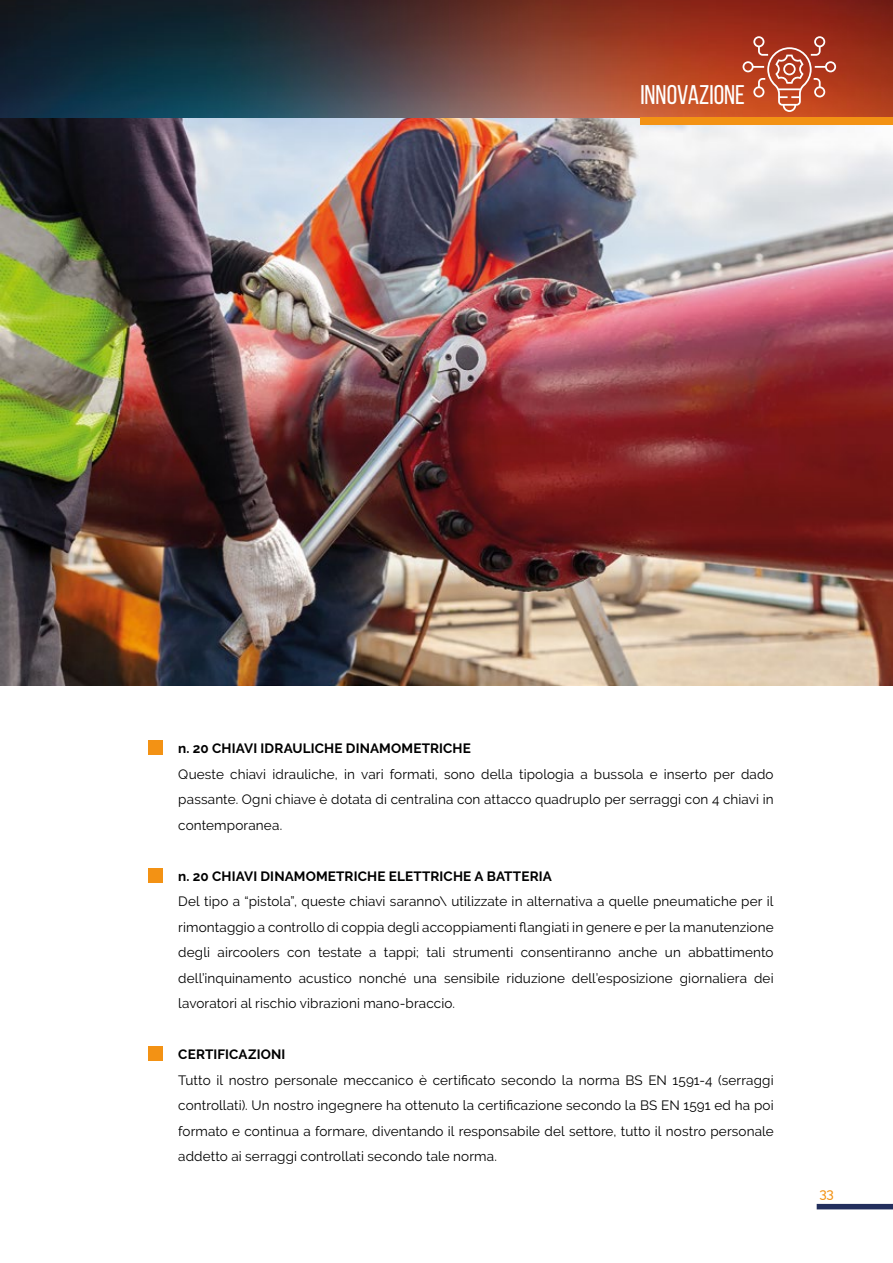
<style>
.page{position:relative;width:893px;height:1263px;background:#fff}
.page>*{position:absolute;margin:0;border:0;box-sizing:border-box;transform-origin:0 0}
.t1{font:27px "Bebas Neue";color:#fff}
.t2{font:13.5px/25.5px "Raleway";letter-spacing:.01em;color:#000101;text-align:justify}
.t3{font:700 13.5px "Raleway";letter-spacing:.015em;color:#000101}
.t4{font:500 13.5px "Raleway";color:#f39214}
</style>
<div class="page">
<img style="left:0;top:118px;width:893px;height:567px">
<img style="left:0;top:0;width:893px;height:118px">
<div style="left:640px;top:118px;width:253px;height:7px;background:#f39214"></div>
<svg style="left:742px;top:36px;width:94px;height:76px;background:#bf583d"></svg>
<div style="left:148px;top:740px;width:15px;height:15px;background:#f39214"></div>
<div style="left:148px;top:868px;width:15px;height:15px;background:#f39214"></div>
<div style="left:148px;top:1046px;width:15px;height:15px;background:#f39214"></div>
<div style="left:817px;top:1204px;width:76px;height:5px;background:#232f5d"></div>
<h1 class="t1" style="left:640px;top:80px;width:106px">INNOVAZIONE</h1>
<p class="t3" style="left:178px;top:740px;width:294px">n. 20 CHIAVI IDRAULICHE DINAMOMETRICHE</p>
<p class="t2" style="left:178px;top:761px;width:597px">Queste chiavi idrauliche, in vari formati, sono della tipologia a bussola e inserto per dado passante. Ogni chiave è dotata di centralina con attacco quadruplo per serraggi con 4 chiavi in contemporanea.</p>
<p class="t3" style="left:178px;top:868px;width:375px">n. 20 CHIAVI DINAMOMETRICHE ELETTRICHE A BATTERIA</p>
<p class="t2" style="left:178px;top:888px;width:597px">Del tipo a “pistola”, queste chiavi saranno\ utilizzate in alternativa a quelle pneumatiche per il rimontaggio a controllo di coppia degli accoppiamenti flangiati in genere e per la manutenzione degli aircoolers con testate a tappi; tali strumenti consentiranno anche un abbattimento dell’inquinamento acustico nonché una sensibile riduzione dell’esposizione giornaliera dei lavoratori al rischio vibrazioni mano-braccio.</p>
<p class="t3" style="left:178px;top:1046px;width:109px">CERTIFICAZIONI</p>
<p class="t2" style="left:178px;top:1067px;width:597px">Tutto il nostro personale meccanico è certificato secondo la norma BS EN 1591-4 (serraggi controllati). Un nostro ingegnere ha ottenuto la certificazione secondo la BS EN 1591 ed ha poi formato e continua a formare, diventando il responsabile del settore, tutto il nostro personale addetto ai serraggi controllati secondo tale norma.</p>
<p class="t4" style="left:819px;top:1186px;width:16px">33</p>
</div>
